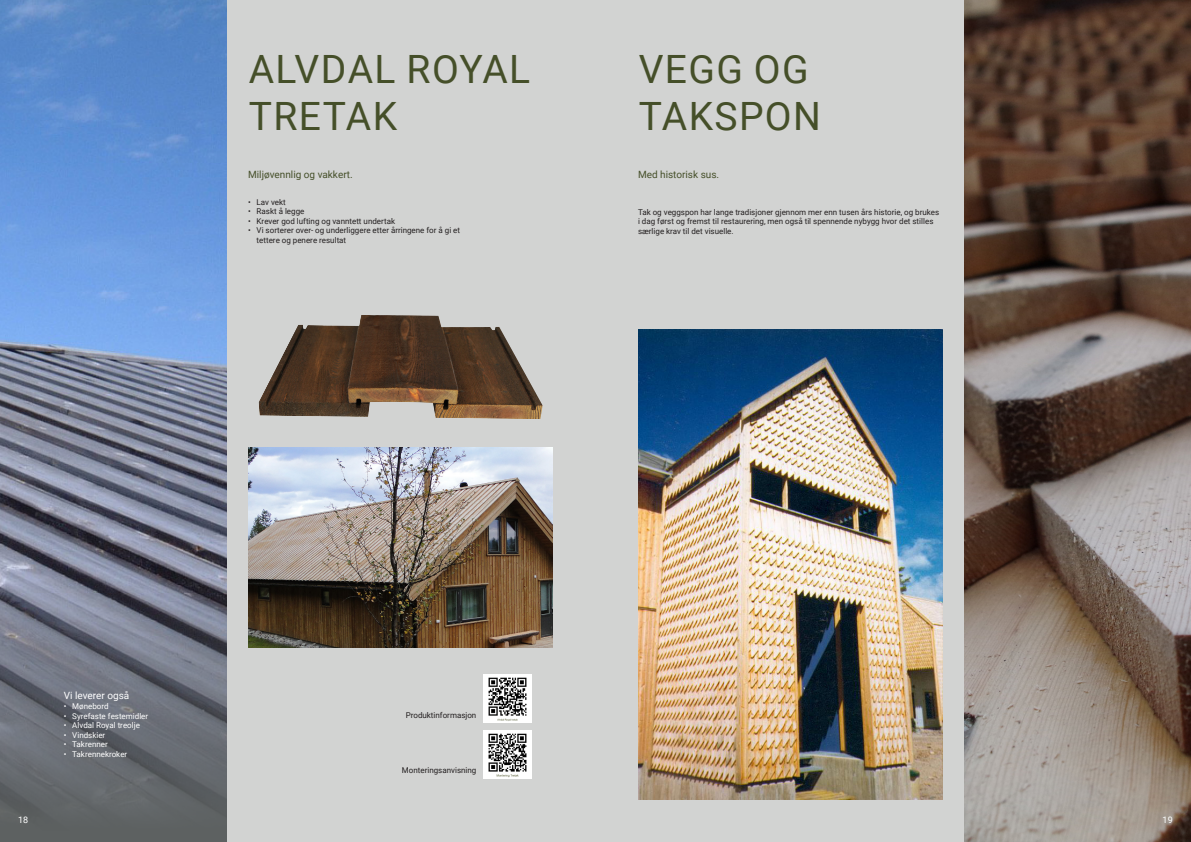
<style>
.page{position:relative;width:1191px;height:842px;background:#fff}
.page>*{position:absolute;margin:0;border:0;box-sizing:border-box;transform-origin:0 0}
.t1{font:39px/46.8px "Roboto";letter-spacing:.035em;color:#454f29}
.t2{font:10px "Roboto";color:#454f29}
.t3{font:10px "Roboto";color:#fff}
.t4{font:9px "Roboto";color:#fff}
.t5{font:8px/9.6px "Roboto";color:#231f20}
.t6{font:8px "Roboto";color:#fff}
</style>
<div class="page">
<div style="left:0;top:0;width:595px;height:842px;background:#d2d3d2"></div>
<div style="left:595px;top:0;width:596px;height:842px;background:#d2d3d2"></div>
<img style="left:0;top:0;width:227px;height:581px">
<svg style="left:0;top:581px;width:227px;height:261px;background:#696d76"></svg>
<img style="left:248px;top:447px;width:305px;height:201px">
<img style="left:483px;top:675px;width:48px;height:48px">
<img style="left:483px;top:730px;width:48px;height:48px">
<img style="left:258px;top:315px;width:284px;height:104px">
<img style="left:638px;top:329px;width:305px;height:470px">
<img style="left:964px;top:0;width:227px;height:842px">
<h1 class="t1" style="left:249px;top:45px;width:283px">ALVDAL ROYAL<br>TRETAK</h1>
<p class="t2" style="left:248px;top:167px;width:106px">Miljøvennlig og vakkert.</p>
<p class="t5" style="left:248px;top:197px;width:39px">• Lav vekt</p>
<p class="t5" style="left:248px;top:206px;width:58px">• Raskt å legge</p>
<p class="t5" style="left:248px;top:216px;width:148px">• Krever god lufting og vanntett undertak</p>
<p class="t5" style="left:257px;top:225px;width:205px;text-indent:-9px">• Vi sorterer over- og underliggere etter årringene for å gi et tettere og penere resultat</p>
<h1 class="t1" style="left:638px;top:45px;width:184px">VEGG OG<br>TAKSPON</h1>
<p class="t2" style="left:638px;top:167px;width:83px">Med historisk sus.</p>
<p class="t5" style="left:638px;top:207px;width:303px">Tak og veggspon har lange tradisjoner gjennom mer enn tusen års historie, og brukes i dag først og fremst til restaurering, men også til spennende nybygg hvor det stilles særlige krav til det visuelle.</p>
<p class="t3" style="left:64px;top:689px;width:67px">Vi leverer også</p>
<p class="t6" style="left:64px;top:700px;width:46px">• Mønebord</p>
<p class="t6" style="left:64px;top:710px;width:86px">• Syrefaste festemidler</p>
<p class="t6" style="left:64px;top:720px;width:78px">• Alvdal Royal treolje</p>
<p class="t6" style="left:64px;top:729px;width:43px">• Vindskier</p>
<p class="t6" style="left:64px;top:739px;width:45px">• Takrenner</p>
<p class="t6" style="left:64px;top:748px;width:65px">• Takrennekroker</p>
<p class="t5" style="left:406px;top:710px;width:72px">Produktinformasjon</p>
<p class="t5" style="left:402px;top:765px;width:76px">Monteringsanvisning</p>
<p class="t4" style="left:18px;top:813px;width:12px">18</p>
<p class="t4" style="left:1162px;top:813px;width:12px">19</p>
</div>
